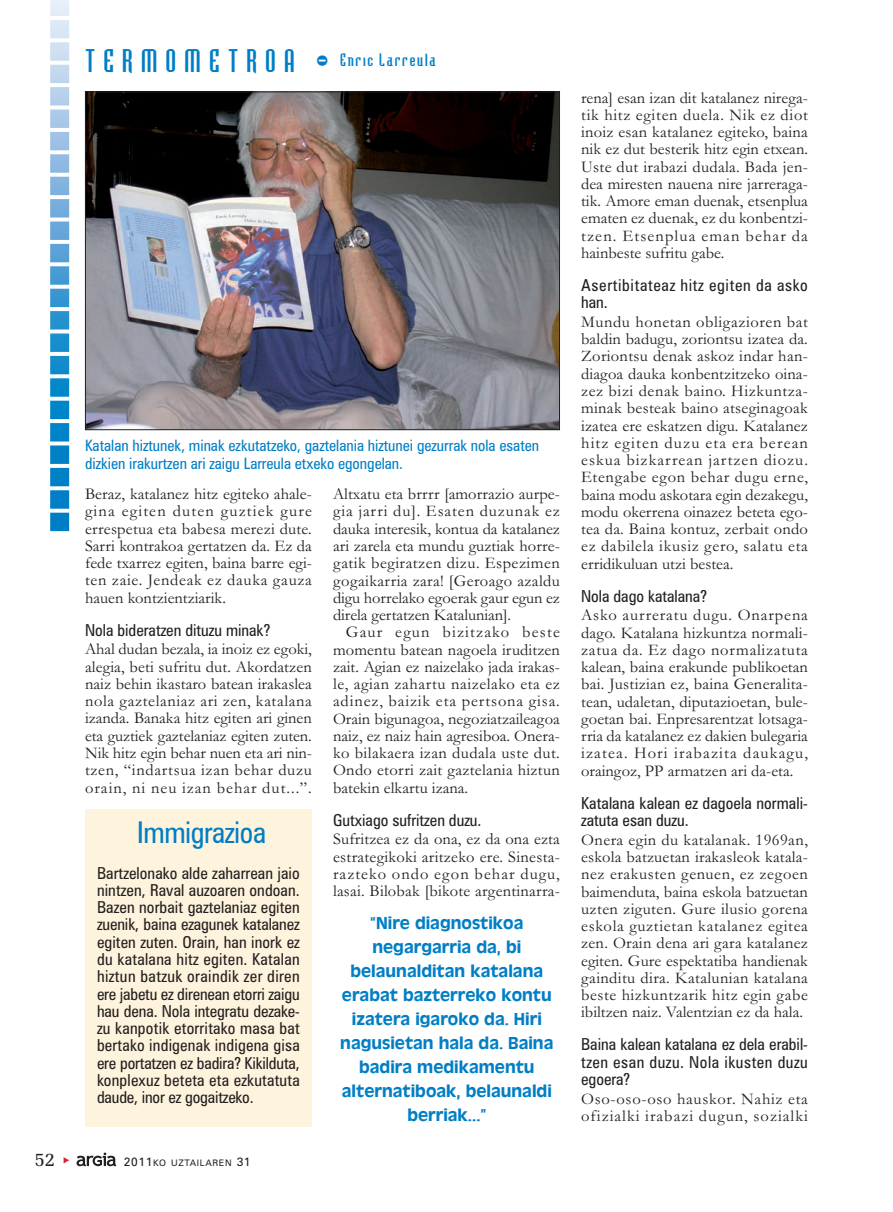
<style>
.page{position:relative;width:893px;height:1212px;background:#fff}
.page>*{position:absolute;margin:0;border:0;box-sizing:border-box;transform-origin:0 0}
.t1{font:condensed 30px "Zurich BT";letter-spacing:-.015em;color:#007ec5}
.t2{font:19.5px "Memoir";color:#231f20}
.t3{font:18px/24px "Antique Olive";color:#007ec5;text-align:center}
.t4{font:16.5px/17.2px "Garamond";letter-spacing:.02em;color:#231f20;text-align:justify}
.t5{font:condensed 16.5px/17.2px "Zurich BT";color:#231f20;text-align:justify}
.t6{font:16.5px/17.2px "Garamond";letter-spacing:.06em;color:#231f20}
.t7{font:condensed 16.5px/17.2px "Zurich BT";letter-spacing:.04em;color:#231f20}
.t8{font:16.5px "Bodiac";letter-spacing:.11em;color:#007ec5}
.t9{font:condensed 15.75px/17.2px "Zurich BT";color:#007ec5}
.t10{font:9px "Zurich BT";letter-spacing:.075em;color:#231f20}
.s1{font-size:30px}
.s2{font-size:12px}
</style>
<div class="page">
<svg style="left:77px;top:1152px;width:39px;height:14px"></svg>
<img style="left:87px;top:93px;width:471px;height:335px">
<div style="left:85px;top:91px;width:475px;height:339px;border:1px solid #231f20"></div>
<div style="left:85px;top:810px;width:227px;height:317px;background:#fef3dc"></div>
<img style="left:50px;top:0;width:20px;height:532px">
<p class="t8" style="left:85px;top:53px;width:352px"><span class="s1">TERMOMETROA -</span> Enric Larreula</p>
<p class="t9" style="left:85px;top:439px;width:456px">Katalan hiztunek, minak ezkutatzeko, gaztelania hiztunei gezurrak nola esaten dizkien irakurtzen ari zaigu Larreula etxeko egongelan.</p>
<p class="t4" style="left:85px;top:487px;width:228px">Beraz, katalanez hitz egiteko ahale&shy;gina egiten duten guztiek gure errespetua eta babesa merezi dute.<br>Sarri kontrakoa gertatzen da. Ez da fede txarrez egiten, baina barre egi&shy;ten zaie. Jendeak ez dauka gauza hauen kontzientziarik.</p>
<p class="t5" style="left:85px;top:623px;width:187px">Nola bideratzen dituzu minak?</p>
<p class="t4" style="left:85px;top:642px;width:228px">Ahal dudan bezala, ia inoiz ez egoki, alegia, beti sufritu dut. Akordatzen naiz behin ikastaro batean irakaslea nola gaztelaniaz ari zen, katalana izanda. Banaka hitz egiten ari ginen eta guztiek gaztelaniaz egiten zuten.<br>Nik hitz egin behar nuen eta ari nin&shy;tzen, “indartsua izan behar duzu orain, ni neu izan behar dut...”.</p>
<h1 class="t1" style="left:137px;top:822px;width:130px">Immigrazioa</h1>
<p class="t5" style="left:97px;top:866px;width:204px">Bartzelonako alde zaharrean jaio nintzen, Raval auzoaren ondoan.<br>Bazen norbait gaztelaniaz egiten zuenik, baina ezagunek katalanez egiten zuten. Orain, han inork ez du katalana hitz egiten. Katalan hiztun batzuk oraindik zer diren ere jabetu ez direnean etorri zaigu hau dena. Nola integratu dezake&shy;zu kanpotik etorritako masa bat bertako indigenak indigena gisa ere portatzen ez badira? Kikilduta, konplexuz beteta eta ezkutatuta daude, inor ez gogaitzeko.</p>
<p class="t2" style="left:35px;top:1151px;width:22px">52</p>
<p class="t10" style="left:124px;top:1160px;width:128px"><span class="s2">2011</span>KO UZTAILAREN <span class="s2">31</span></p>
<p class="t4" style="left:333px;top:487px;width:228px">Altxatu eta brrrr [amorrazio aurpe&shy;gia jarri du]. Esaten duzunak ez dauka interesik, kontua da katalanez ari zarela eta mundu guztiak horre&shy;gatik begiratzen dizu. Espezimen gogaikarria zara! [Geroago azaldu digu horrelako egoerak gaur egun ez direla gertatzen Katalunian].</p>
<p class="t4" style="left:333px;top:625px;width:228px;text-indent:13px">Gaur egun bizitzako beste momentu batean nagoela iruditzen zait. Agian ez naizelako jada irakas&shy;le, agian zahartu naizelako eta ez adinez, baizik eta pertsona gisa.<br>Orain bigunagoa, negoziatzaileagoa naiz, ez naiz hain agresiboa. Onera&shy;ko bilakaera izan dudala uste dut.<br>Ondo etorri zait gaztelania hiztun batekin elkartu izana.</p>
<p class="t5" style="left:333px;top:813px;width:150px">Gutxiago sufritzen duzu.</p>
<p class="t4" style="left:333px;top:832px;width:228px">Sufritzea ez da ona, ez da ona ezta estrategikoki aritzeko ere. Sinesta&shy;razteko ondo egon behar dugu, lasai. Bilobak [bikote argentinarra-</p>
<p class="t3" style="left:340px;top:912px;width:215px">“Nire diagnostikoa negargarria da, bi belaunalditan katalana erabat bazterreko kontu izatera igaroko da. Hiri nagusietan hala da. Baina badira medikamentu alternatiboak, belaunaldi berriak...”</p>
<p class="t4" style="left:581px;top:91px;width:228px">rena] esan izan dit katalanez nirega&shy;tik hitz egiten duela. Nik ez diot inoiz esan katalanez egiteko, baina nik ez dut besterik hitz egin etxean.<br>Uste dut irabazi dudala. Bada jen&shy;dea miresten nauena nire jarreraga&shy;tik. Amore eman duenak, etsenplua ematen ez duenak, ez du konbentzi&shy;tzen. Etsenplua eman behar da hainbeste sufritu gabe.</p>
<p class="t7" style="left:581px;top:278px;width:228px">Asertibitateaz hitz egiten da asko han.</p>
<p class="t4" style="left:581px;top:315px;width:228px">Mundu honetan obligazioren bat baldin badugu, zoriontsu izatea da.<br>Zoriontsu denak askoz indar han&shy;diagoa dauka konbentzitzeko oina&shy;zez bizi denak baino. Hizkuntza&shy;minak besteak baino atseginagoak izatea ere eskatzen digu. Katalanez hitz egiten duzu eta era berean eskua bizkarrean jartzen diozu.<br>Etengabe egon behar dugu erne, baina modu askotara egin dezakegu, modu okerrena oinazez beteta ego&shy;tea da. Baina kontuz, zerbait ondo ez dabilela ikusiz gero, salatu eta erridikuluan utzi bestea.</p>
<p class="t5" style="left:581px;top:589px;width:127px">Nola dago katalana?</p>
<p class="t4" style="left:581px;top:608px;width:228px">Asko aurreratu dugu. Onarpena dago. Katalana hizkuntza normali&shy;zatua da. Ez dago normalizatuta kalean, baina erakunde publikoetan bai. Justizian ez, baina Generalita&shy;tean, udaletan, diputazioetan, bule&shy;goetan bai. Enpresarentzat lotsaga&shy;rria da katalanez ez dakien bulegaria izatea. Hori irabazita daukagu, oraingoz, PP armatzen ari da-eta.</p>
<p class="t5" style="left:581px;top:796px;width:228px">Katalana kalean ez dagoela normali&shy;zatuta esan duzu.</p>
<p class="t4" style="left:581px;top:833px;width:228px">Onera egin du katalanak. 1969an, eskola batzuetan irakasleok katala&shy;nez erakusten genuen, ez zegoen baimenduta, baina eskola batzuetan uzten ziguten. Gure ilusio gorena eskola guztietan katalanez egitea zen. Orain dena ari gara katalanez egiten. Gure espektatiba handienak gainditu dira. Katalunian katalana beste hizkuntzarik hitz egin gabe ibiltzen naiz. Valentzian ez da hala.</p>
<p class="t5" style="left:581px;top:1037px;width:228px">Baina kalean katalana ez dela erabil&shy;tzen esan duzu. Nola ikusten duzu egoera?</p>
<p class="t6" style="left:581px;top:1092px;width:228px">Oso-oso-oso hauskor. Nahiz eta ofizialki irabazi dugun, sozialki</p>
</div>
